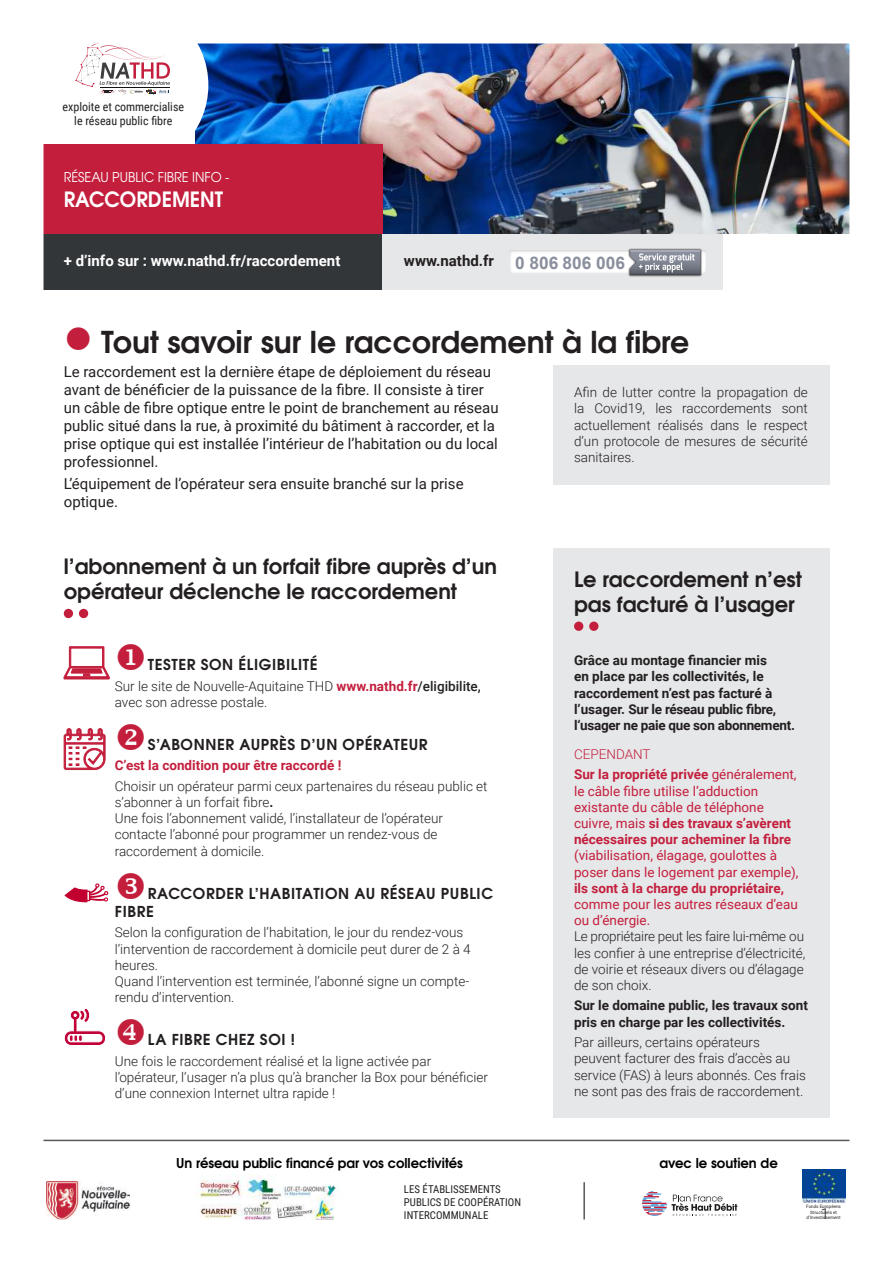
<style>
.page{position:relative;width:893px;height:1263px;background:#fff}
.page>*{position:absolute;margin:0;border:0;box-sizing:border-box;transform-origin:0 0}
.t1{font:700 30px "Te X Gyre Adventor";color:#231f20}
.t2{font:700 21px/25.2px "Te X Gyre Adventor";color:#231f20}
.t3{font:700 21px "Te X Gyre Adventor";color:#fff;scale:.94 1}
.t4{font:15px/18px "Roboto";color:#231f20}
.t5{font:700 15px/18px "Te X Gyre Adventor";letter-spacing:.04em;color:#231f20}
.t6{font:700 15px "Roboto";color:#fff}
.t7{font:700 15px "Roboto";color:#231f20}
.t8{font:300 15px "Roboto";color:#231f20}
.t9{font:300 13.5px/16.2px "Roboto";color:#231f20}
.t10{font:13.5px/16.2px "Roboto";color:#c31f3d}
.t11{font:700 13.5px/16.2px "Roboto";color:#231f20}
.t12{font:700 13.5px/20.4px "Roboto";color:#c31f3d}
.t13{font:700 13.5px "Te X Gyre Adventor";color:#000002}
.t14{font:13.5px "Te X Gyre Adventor";color:#fff;scale:.94 1}
.t15{font:12px/14.4px "Roboto Condensed";color:#231f20;text-align:center}
.t16{font:10.8px/12.9px "Roboto Condensed";color:#231f20}
.t17{font:4.5px/5.4px "Roboto";color:#231f20;text-align:center}
.s1{font-family:"Arial";font-size:17.25px;color:#8a8f9d}
.s2{color:#c31f3d}
.s3{font-weight:700;color:#c31f3d}
.s4{font-weight:500}
.s5{font-weight:700}
.s6{font-weight:300}
.s7{font-weight:400}
</style>
<div class="page">
<div style="left:553px;top:549px;width:276px;height:569px;background:#e6e7e9"></div>
<div style="left:589px;top:622px;width:9px;height:9px;background:#c31f3d;border-radius:50%"></div>
<div style="left:574px;top:622px;width:9px;height:9px;background:#c31f3d;border-radius:50%"></div>
<svg style="left:64px;top:1009px;width:42px;height:36px"></svg>
<svg style="left:64px;top:883px;width:44px;height:19px"></svg>
<svg style="left:63px;top:728px;width:43px;height:42px"></svg>
<svg style="left:64px;top:646px;width:46px;height:33px"></svg>
<div style="left:79px;top:609px;width:9px;height:9px;background:#c31f3d;border-radius:50%"></div>
<div style="left:64px;top:609px;width:9px;height:9px;background:#c31f3d;border-radius:50%"></div>
<div style="left:553px;top:366px;width:276px;height:119px;background:#e6e7e9"></div>
<img style="left:47px;top:1181px;width:82px;height:37px">
<hr style="left:583px;top:1182px;width:2px;height:67px;background:#57585a">
<img style="left:803px;top:1169px;width:42px;height:33px">
<svg style="left:642px;top:1191px;width:95px;height:25px"></svg>
<img style="left:198px;top:1175px;width:139px;height:43px">
<hr style="left:43px;top:1140px;width:807px;height:1px;background:#57585a">
<img style="left:196px;top:45px;width:652px;height:189px">
<div style="left:38px;top:0;width:170px;height:170px;background:#fff;border-radius:50%"></div>
<svg style="left:75px;top:45px;width:95px;height:50px"></svg>
<div style="left:43px;top:145px;width:340px;height:89px;background:#c31f3d"></div>
<div style="left:43px;top:234px;width:340px;height:55px;background:#333638"></div>
<div style="left:383px;top:234px;width:340px;height:55px;background:#e6e7e9"></div>
<div style="left:510px;top:251px;width:196px;height:23px;background:#fff"></div>
<img style="left:628px;top:248px;width:75px;height:29px">
<svg style="left:630px;top:250px;width:70px;height:25px;background:#92959f"></svg>
<p class="t15" style="left:63px;top:99px;width:123px">exploite et commercialise le réseau public fibre</p>
<p class="t14" style="left:64px;top:166px;width:178px">RÉSEAU PUBLIC FIBRE INFO -</p>
<h2 class="t3" style="left:64px;top:181px;width:171px">RACCORDEMENT</h2>
<p class="t6" style="left:64px;top:251px;width:278px">+ d’info sur : www.nathd.fr/raccordement</p>
<p class="t7" style="left:404px;top:251px;width:223px">www.nathd.fr <span class="s1">0 806 806 006</span></p>
<h1 class="t1" style="left:64px;top:316px;width:627px"><span class="s2">●</span> Tout savoir sur le raccordement à la fibre</h1>
<p class="t4" style="left:64px;top:362px;width:436px">Le raccordement est la dernière étape de déploiement du réseau avant de bénéficier de la puissance de la fibre. Il consiste à tirer un câble de fibre optique entre le point de branchement au réseau public situé dans la rue, à proximité du bâtiment à raccorder, et la prise optique qui est installée l’intérieur de l’habitation ou du local professionnel.</p>
<p class="t4" style="left:64px;top:474px;width:401px">L’équipement de l’opérateur sera ensuite branché sur la prise optique.</p>
<p class="t9" style="left:574px;top:384px;width:235px;text-align:justify">Afin de lutter contre la propagation de la Covid19, les raccordements sont actuellement réalisés dans le respect d’un protocole de mesures de sécurité sanitaires.</p>
<h2 class="t2" style="left:64px;top:552px;width:435px">l’abonnement à un forfait fibre auprès d’un opérateur déclenche le raccordement</h2>
<p class="t5" style="left:115px;top:654px;width:204px"><span class="s2">◆</span>TESTER SON ÉLIGIBILITÉ</p>
<p class="t9" style="left:115px;top:677px;width:367px">Sur le site de Nouvelle-Aquitaine THD <span class="s3">www.nathd.fr</span><span class="s4">/eligibilite, </span>avec son adresse postale.</p>
<p class="t5" style="left:115px;top:734px;width:314px"><span class="s2">❖</span>S’ABONNER AUPRÈS D’UN OPÉRATEUR</p>
<p class="t12" style="left:115px;top:755px;width:228px">C’est la condition pour être raccordé !</p>
<p class="t9" style="left:115px;top:777px;width:374px">Choisir un opérateur parmi ceux partenaires du réseau public et s’abonner à un forfait fibre<span class="s5">.<br></span>Une fois l’abonnement validé, l’installateur de l’opérateur contacte l’abonné pour programmer un rendez-vous de raccordement à domicile.</p>
<p class="t5" style="left:115px;top:883px;width:380px;text-indent:33px">RACCORDER L’HABITATION AU RÉSEAU PUBLIC<br>FIBRE</p>
<p class="t9" style="left:115px;top:924px;width:357px">Selon la configuration de l’habitation, le jour du rendez-vous l’intervention de raccordement à domicile peut durer de 2 à 4 heures.<br>Quand l’intervention est terminée, l’abonné signe un compte&shy;rendu d’intervention.</p>
<p class="t5" style="left:148px;top:1029px;width:149px">LA FIBRE CHEZ SOI !</p>
<p class="t9" style="left:115px;top:1052px;width:375px">Une fois le raccordement réalisé et la ligne activée par l’opérateur, l’usager n’a plus qu’à brancher la Box pour bénéficier d’une connexion Internet ultra rapide !</p>
<p class="t13" style="left:176px;top:1151px;width:288px">Un réseau public financé par vos collectivités</p>
<p class="t16" style="left:404px;top:1182px;width:119px">LES ÉTABLISSEMENTS<br>PUBLICS DE COOPÉRATION<br>INTERCOMMUNALE</p>
<h2 class="t2" style="left:574px;top:564px;width:230px">Le raccordement n’est pas facturé à l’usager</h2>
<p class="t11" style="left:574px;top:652px;width:222px">Grâce au montage financier mis<br>en place par les collectivités, le raccordement n’est pas facturé à l’usager. Sur le réseau public fibre, l‘usager ne paie que son abonnement.</p>
<p class="t12" style="left:574px;top:743px;width:224px"><span class="s6">CEPENDANT<br></span>Sur la propriété privée <span class="s7">généralement,</span></p>
<p class="t10" style="left:574px;top:782px;width:219px">le câble fibre utilise l’adduction existante du câble de téléphone cuivre, mais <span class="s5">si des travaux s’avèrent nécessaires pour acheminer la fibre</span></p>
<p class="t10" style="left:574px;top:847px;width:226px">(viabilisation, élagage, goulottes à poser dans le logement par exemple),</p>
<p class="t12" style="left:574px;top:877px;width:211px">ils sont à la charge du propriétaire,</p>
<p class="t10" style="left:574px;top:895px;width:225px">comme pour les autres réseaux d’eau ou d’énergie.</p>
<p class="t9" style="left:574px;top:928px;width:233px;text-align:justify">Le propriétaire peut les faire lui-même ou les confier à une entreprise d’électricité, de voirie et réseaux divers ou d’élagage de son choix.</p>
<p class="t11" style="left:574px;top:997px;width:235px">Sur le domaine public, les travaux sont pris en charge par les collectivités.</p>
<p class="t9" style="left:574px;top:1034px;width:233px">Par ailleurs, certains opérateurs peuvent facturer des frais d’accès au service (FAS) à leurs abonnés. Ces frais ne sont pas des frais de raccordement.</p>
<p class="t13" style="left:659px;top:1151px;width:120px">avec le soutien de</p>
<p class="t17" style="left:806px;top:1204px;width:36px">Fonds Européens<br>Structurels et d’Investissement</p>
<p class="t8" style="left:821px;top:1203px;width:10px">1</p>
</div>
